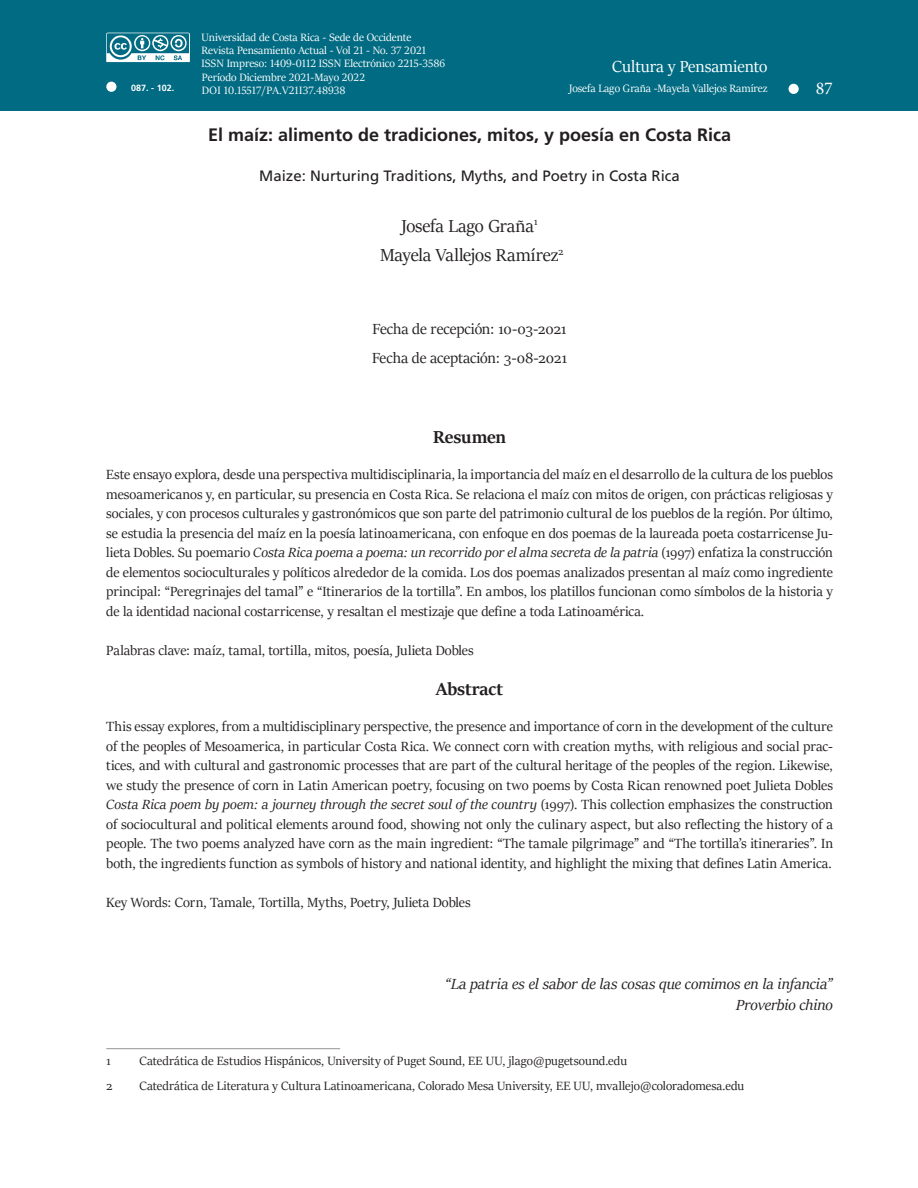
<style>
.page{position:relative;width:918px;height:1188px;background:#fff}
.page>*{position:absolute;margin:0;border:0;box-sizing:border-box;transform-origin:0 0}
.nombre{font:19.5px "Sitka Banner";letter-spacing:-.005em;color:#231f20}
.subtitulo{font:700 19.5px "Sitka Banner";color:#231f20}
.titular_inicial{font:700 18px "Frutiger LT Std";color:#231f20}
.t1{font:18px "Sitka Banner";color:#fff}
.t2{font:18px "Minion Pro";color:#fff}
.citas{font:italic 16.5px/21px "Sitka Banner";color:#231f20;text-align:right}
.recibido_y_aprobado{font:16.5px "Sitka Banner";letter-spacing:-.01em;color:#231f20}
.resumen{font:15px/19.5px "Sitka Banner";letter-spacing:.005em;color:#231f20;text-align:justify}
.titular_inicial_ingl{font:15px "Frutiger LT Std";color:#231f20}
.pies_de_pagina{font:13.5px "Sitka Banner";letter-spacing:.005em;color:#231f20}
.titular_inicial-2{font:12px "Sitka Banner";color:#fff}
.titular_inicial-3{font:700 9px "Frutiger LT Std";color:#fff}
.s1{font-style:italic}
</style>
<div class="page">
<div style="left:0;top:0;width:918px;height:111px;background:#006b82"></div>
<svg style="left:106px;top:33px;width:84px;height:29px"></svg>
<div style="left:789px;top:84px;width:10px;height:10px;background:#fff;border-radius:50%"></div>
<div style="left:106px;top:82px;width:11px;height:10px;background:#fff;border-radius:50%"></div>
<hr style="left:106px;top:1048px;width:234px;height:1px;background:#939598">
<p class="titular_inicial-2" style="left:202px;top:29px;width:211px">Universidad de Costa Rica - Sede de Occidente</p>
<p class="titular_inicial-2" style="left:202px;top:42px;width:226px">Revista Pensamiento Actual - Vol 21 - No. 37 2021</p>
<p class="titular_inicial-2" style="left:202px;top:55px;width:245px">ISSN Impreso: 1409-0112 ISSN Electrónico 2215-3586</p>
<p class="titular_inicial-2" style="left:202px;top:69px;width:165px">Período Diciembre 2021-Mayo 2022</p>
<p class="titular_inicial-2" style="left:202px;top:82px;width:145px">DOI 10.15517/PA.V21I37.48938</p>
<p class="t1" style="left:612px;top:54px;width:157px">Cultura y Pensamiento</p>
<p class="titular_inicial-3" style="left:131px;top:82px;width:45px">087. - 102.</p>
<p class="titular_inicial-2" style="left:569px;top:80px;width:200px">Josefa Lago Graña -Mayela Vallejos Ramírez</p>
<p class="titular_inicial" style="left:208px;top:124px;width:525px">El maíz: alimento de tradiciones, mitos, y poesía en Costa Rica</p>
<p class="titular_inicial_ingl" style="left:259px;top:167px;width:422px">Maize: Nurturing Traditions, Myths, and Poetry in Costa Rica</p>
<p class="nombre" style="left:401px;top:212px;width:138px">Josefa Lago Graña<sup>1</sup></p>
<p class="nombre" style="left:380px;top:242px;width:185px">Mayela Vallejos Ramírez<sup>2</sup></p>
<p class="recibido_y_aprobado" style="left:373px;top:317px;width:196px">Fecha de recepción: 10-03-2021</p>
<p class="recibido_y_aprobado" style="left:372px;top:347px;width:196px">Fecha de aceptación: 3-08-2021</p>
<p class="t2" style="left:816px;top:76px;width:19px">87</p>
<p class="subtitulo" style="left:433px;top:423px;width:75px">Resumen</p>
<p class="resumen" style="left:106px;top:464px;width:728px">Este ensayo explora, desde una perspectiva multidisciplinaria, la importancia del maíz en el desarrollo de la cultura de los pueblos mesoamericanos y, en particular, su presencia en Costa Rica. Se relaciona el maíz con mitos de origen, con prácticas religiosas y sociales, y con procesos culturales y gastronómicos que son parte del patrimonio cultural de los pueblos de la región. Por último, se estudia la presencia del maíz en la poesía latinoamericana, con enfoque en dos poemas de la laureada poeta costarricense Ju&shy;lieta Dobles. Su poemario <span class="s1">Costa Rica poema a poema: un recorrido por el alma secreta de la patria</span> (1997) enfatiza la construcción de elementos socioculturales y políticos alrededor de la comida. Los dos poemas analizados presentan al maíz como ingrediente principal: “Peregrinajes del tamal” e “Itinerarios de la tortilla”. En ambos, los platillos funcionan como símbolos de la historia y de la identidad nacional costarricense, y resaltan el mestizaje que define a toda Latinoamérica.</p>
<p class="resumen" style="left:106px;top:640px;width:369px">Palabras clave: maíz, tamal, tortilla, mitos, poesía, Julieta Dobles</p>
<p class="subtitulo" style="left:436px;top:675px;width:68px">Abstract</p>
<p class="resumen" style="left:106px;top:716px;width:728px">This essay explores, from a multidisciplinary perspective, the presence and importance of corn in the development of the culture of the peoples of Mesoamerica, in particular Costa Rica. We connect corn with creation myths, with religious and social prac&shy;tices, and with cultural and gastronomic processes that are part of the cultural heritage of the peoples of the region. Likewise, we study the presence of corn in Latin American poetry, focusing on two poems by Costa Rican renowned poet Julieta Dobles <span class="s1">Costa Rica poem by poem: a journey through the secret soul of the country</span> (1997). This collection emphasizes the construction of sociocultural and political elements around food, showing not only the culinary aspect, but also reflecting the history of a people. The two poems analyzed have corn as the main ingredient: “The tamale pilgrimage” and “The tortilla’s itineraries”. In both, the ingredients function as symbols of history and national identity, and highlight the mixing that defines Latin America.</p>
<p class="resumen" style="left:106px;top:892px;width:366px">Key Words: Corn, Tamale, Tortilla, Myths, Poetry, Julieta Dobles</p>
<p class="citas" style="left:445px;top:972px;width:389px">“La patria es el sabor de las cosas que comimos en la infancia”<br>Proverbio chino</p>
<p class="pies_de_pagina" style="left:106px;top:1052px;width:6px">1</p>
<p class="pies_de_pagina" style="left:139px;top:1052px;width:489px">Catedrática de Estudios Hispánicos, University of Puget Sound, EE UU, jlago@pugetsound.edu</p>
<p class="pies_de_pagina" style="left:106px;top:1077px;width:8px">2</p>
<p class="pies_de_pagina" style="left:139px;top:1077px;width:606px">Catedrática de Literatura y Cultura Latinoamericana, Colorado Mesa University, EE UU, mvallejo@coloradomesa.edu</p>
</div>
